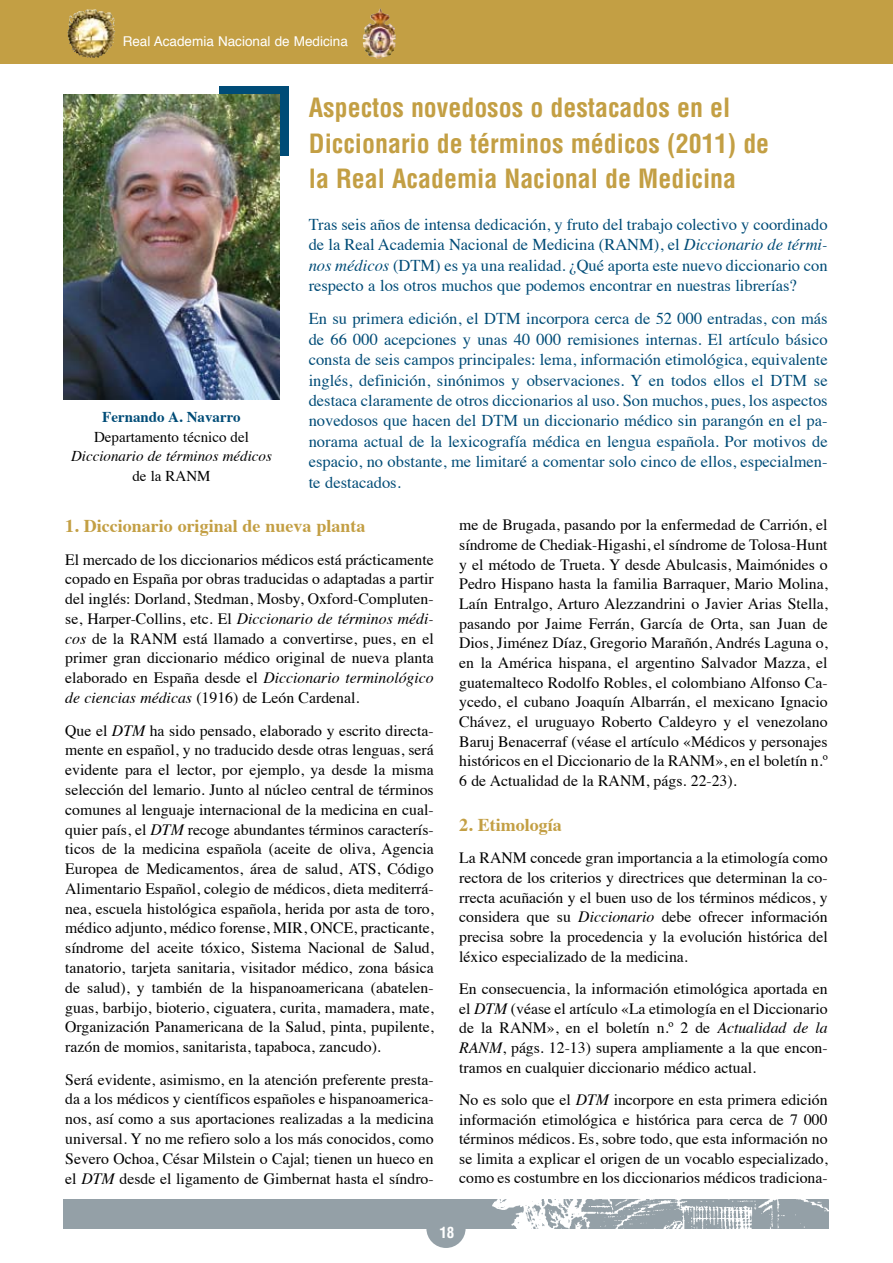
<style>
.page{position:relative;width:893px;height:1263px;background:#fff}
.page>*{position:absolute;margin:0;border:0;box-sizing:border-box;transform-origin:0 0}
.t1{font:700 condensed 25.95px/35.7px "Helvetica";color:#c39f44}
.t2{font:700 18px "Times";color:#c39f44}
.t3{font:16.5px/20.4px "Times";color:#004c77;text-align:justify}
.t4{font:15.75px/19.8px "Times";color:#000;text-align:justify}
.t5{font:15px "Times";color:#000}
.t6{font:italic 15px "Times";color:#000}
.t7{font:700 15px "Times";color:#004c77}
.t8{font:700 condensed 15px "Helvetica";color:#fff}
.t9{font:13.5px "Helvetica";color:#fff}
.s1{font-style:italic}
</style>
<div class="page">
<div style="left:63px;top:1199px;width:765px;height:29px;background:#94a0a7"></div>
<img style="left:492px;top:1199px;width:336px;height:29px">
<div style="left:426px;top:1209px;width:40px;height:39px;background:#94a0a7;border-radius:50%"></div>
<div style="left:0;top:0;width:893px;height:64px;background:#c39f44"></div>
<img style="left:363px;top:8px;width:33px;height:51px">
<div style="left:219px;top:86px;width:70px;height:70px;background:#004c77"></div>
<img style="left:64px;top:94px;width:216px;height:305px">
<p class="t9" style="left:123px;top:30px;width:227px">Real Academia Nacional de Medicina</p>
<p class="t7" style="left:102px;top:403px;width:140px">Fernando A. Navarro</p>
<p class="t5" style="left:94px;top:423px;width:156px">Departamento técnico del</p>
<p class="t6" style="left:71px;top:443px;width:202px">Diccionario de términos médicos</p>
<p class="t5" style="left:132px;top:462px;width:80px">de la RANM</p>
<h1 class="t1" style="left:309px;top:89px;width:462px">Aspectos novedosos o destacados en el<br>Diccionario de términos médicos (2011) de la Real Academia Nacional de Medicina</h1>
<p class="t3" style="left:309px;top:213px;width:520px">Tras seis años de intensa dedicación, y fruto del trabajo colectivo y coordinado de la Real Academia Nacional de Medicina (RANM), el <span class="s1">Diccionario de térmi&shy;nos médicos</span> (DTM) es ya una realidad. ¿Qué aporta este nuevo diccionario con respecto a los otros muchos que podemos encontrar en nuestras librerías?</p>
<p class="t3" style="left:309px;top:307px;width:520px">En su primera edición, el DTM incorpora cerca de 52 000 entradas, con más de 66 000 acepciones y unas 40 000 remisiones internas. El artículo básico consta de seis campos principales: lema, información etimológica, equivalente inglés, definición, sinónimos y observaciones. Y en todos ellos el DTM se destaca claramente de otros diccionarios al uso. Son muchos, pues, los aspectos novedosos que hacen del DTM un diccionario médico sin parangón en el pa&shy;norama actual de la lexicografía médica en lengua española. Por motivos de espacio, no obstante, me limitaré a comentar solo cinco de ellos, especialmen&shy;te destacados.</p>
<p class="t2" style="left:65px;top:509px;width:302px">1. Diccionario original de nueva planta</p>
<p class="t4" style="left:65px;top:548px;width:370px">El mercado de los diccionarios médicos está prácticamente copado en España por obras traducidas o adaptadas a partir del inglés: Dorland, Stedman, Mosby, Oxford-Compluten&shy;se, Harper-Collins, etc. El <span class="s1">Diccionario de términos médi&shy;cos</span> de la RANM está llamado a convertirse, pues, en el primer gran diccionario médico original de nueva planta elaborado en España desde el <span class="s1">Diccionario terminológico de ciencias médicas</span> (1916) de León Cardenal.</p>
<p class="t4" style="left:65px;top:719px;width:370px">Que el <span class="s1">DTM</span> ha sido pensado, elaborado y escrito directa&shy;mente en español, y no traducido desde otras lenguas, será evidente para el lector, por ejemplo, ya desde la misma selección del lemario. Junto al núcleo central de términos comunes al lenguaje internacional de la medicina en cual&shy;quier país, el <span class="s1">DTM</span> recoge abundantes términos caracterís&shy;ticos de la medicina española (aceite de oliva, Agencia Europea de Medicamentos, área de salud, ATS, Código Alimentario Español, colegio de médicos, dieta mediterrá&shy;nea, escuela histológica española, herida por asta de toro, médico adjunto, médico forense, MIR, ONCE, practicante, síndrome del aceite tóxico, Sistema Nacional de Salud, tanatorio, tarjeta sanitaria, visitador médico, zona básica de salud), y también de la hispanoamericana (abatelen&shy;guas, barbijo, bioterio, ciguatera, curita, mamadera, mate, Organización Panamericana de la Salud, pinta, pupilente, razón de momios, sanitarista, tapaboca, zancudo).</p>
<p class="t4" style="left:65px;top:1068px;width:370px">Será evidente, asimismo, en la atención preferente presta&shy;da a los médicos y científicos españoles e hispanoamerica&shy;nos, así como a sus aportaciones realizadas a la medicina universal. Y no me refiero solo a los más conocidos, como Severo Ochoa, César Milstein o Cajal; tienen un hueco en el <span class="s1">DTM</span> desde el ligamento de Gimbernat hasta el síndro-</p>
<p class="t4" style="left:459px;top:514px;width:370px">me de Brugada, pasando por la enfermedad de Carrión, el síndrome de Chediak-Higashi, el síndrome de Tolosa-Hunt y el método de Trueta. Y desde Abulcasis, Maimónides o Pedro Hispano hasta la familia Barraquer, Mario Molina, Laín Entralgo, Arturo Alezzandrini o Javier Arias Stella, pasando por Jaime Ferrán, García de Orta, san Juan de Dios, Jiménez Díaz, Gregorio Marañón, Andrés Laguna o, en la América hispana, el argentino Salvador Mazza, el guatemalteco Rodolfo Robles, el colombiano Alfonso Ca&shy;ycedo, el cubano Joaquín Albarrán, el mexicano Ignacio Chávez, el uruguayo Roberto Caldeyro y el venezolano Baruj Benacerraf (véase el artículo «Médicos y personajes históricos en el Diccionario de la RANM», en el boletín n.º 6 de Actualidad de la RANM, págs. 22-23).</p>
<p class="t2" style="left:459px;top:807px;width:104px">2. Etimología</p>
<p class="t4" style="left:459px;top:847px;width:370px">La RANM concede gran importancia a la etimología como rectora de los criterios y directrices que determinan la co&shy;rrecta acuñación y el buen uso de los términos médicos, y considera que su <span class="s1">Diccionario</span> debe ofrecer información precisa sobre la procedencia y la evolución histórica del léxico especializado de la medicina.</p>
<p class="t4" style="left:459px;top:977px;width:370px">En consecuencia, la información etimológica aportada en el <span class="s1">DTM</span> (véase el artículo «La etimología en el Diccionario de la RANM», en el boletín n.º 2 de <span class="s1">Actualidad de la RANM</span>, págs. 12-13) supera ampliamente a la que encon&shy;tramos en cualquier diccionario médico actual.</p>
<p class="t4" style="left:459px;top:1088px;width:370px">No es solo que el <span class="s1">DTM</span> incorpore en esta primera edición información etimológica e histórica para cerca de 7 000 términos médicos. Es, sobre todo, que esta información no se limita a explicar el origen de un vocablo especializado, como es costumbre en los diccionarios médicos tradiciona-</p>
<p class="t8" style="left:439px;top:1223px;width:16px">18</p>
</div>
